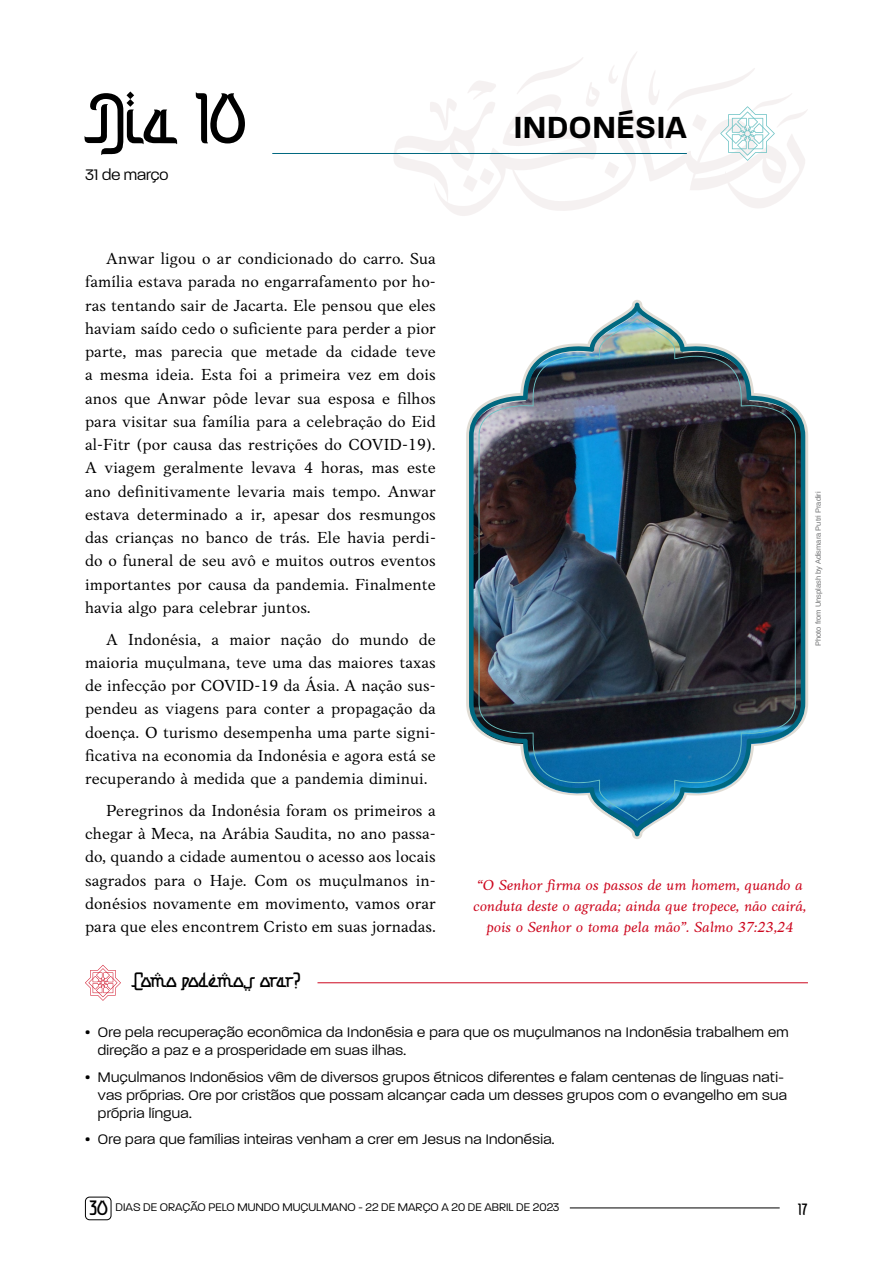
<style>
.page{position:relative;width:893px;height:1263px;background:#fff}
.page>*{position:absolute;margin:0;border:0;box-sizing:border-box;transform-origin:0 0}
.t1{font:72px "Samir";color:#000}
.t2{font:600 33px "Paralucent";color:#000}
.t3{font:21px "Samir";letter-spacing:-.035em;color:#000}
.t4{font:16.5px/23.2px "Anko";letter-spacing:.005em;color:#000;text-align:justify}
.t5{font:300 16.5px "Paralucent";color:#000}
.t6{font:16.5px "Samir";color:#000}
.t7{font:300 15px/18px "Paralucent";letter-spacing:.025em;color:#000}
.t8{font:italic 15px/21px "Anko";color:#cd071e;text-align:center}
.t9{font:300 12px "Paralucent";color:#000}
.t10{font:7.5px "Arimo";color:#707172}
.s1{font-family:"Samir";font-weight:400;font-size:21px}
</style>
<div class="page">
<hr style="left:570px;top:1208px;width:210px;height:1px;background:#000">
<div style="left:85px;top:1197px;width:26px;height:23px;border:1px solid #000;border-radius:4px"></div>
<hr style="left:272px;top:153px;width:415px;height:1px;background:#006880">
<svg style="left:394px;top:52px;width:413px;height:164px"></svg>
<svg style="left:85px;top:965px;width:36px;height:36px"></svg>
<svg style="left:466px;top:300px;width:342px;height:539px"></svg>
<svg style="left:469px;top:303px;width:336px;height:533px"></svg>
<img style="left:479px;top:318px;width:317px;height:503px">
<hr style="left:317px;top:982px;width:491px;height:1px;background:#cd071e">
<h1 class="t1" style="left:85px;top:86px;width:162px">Dia 10</h1>
<p class="t5" style="left:85px;top:165px;width:85px">31 de março</p>
<h2 class="t2" style="left:513px;top:108px;width:175px">INDONÉSIA</h2>
<p class="t4" style="left:85px;top:247px;width:352px;text-indent:21px">Anwar ligou o ar condicionado do carro. Sua família estava parada no engarrafamento por ho&shy;ras tentando sair de Jacarta. Ele pensou que eles haviam saído cedo o suficiente para perder a pior parte, mas parecia que metade da cidade teve a mesma ideia. Esta foi a primeira vez em dois anos que Anwar pôde levar sua esposa e filhos para visitar sua família para a celebração do Eid al-Fitr (por causa das restrições do COVID-19).<br>A viagem geralmente levava 4 horas, mas este ano definitivamente levaria mais tempo. Anwar estava determinado a ir, apesar dos resmungos das crianças no banco de trás. Ele havia perdi&shy;do o funeral de seu avô e muitos outros eventos importantes por causa da pandemia. Finalmente havia algo para celebrar juntos.</p>
<p class="t4" style="left:85px;top:627px;width:352px;text-indent:21px">A Indonésia, a maior nação do mundo de maioria muçulmana, teve uma das maiores taxas de infecção por COVID-19 da Ásia. A nação sus&shy;pendeu as viagens para conter a propagação da doença. O turismo desempenha uma parte signi&shy;ficativa na economia da Indonésia e agora está se recuperando à medida que a pandemia diminui.</p>
<p class="t4" style="left:85px;top:799px;width:352px;text-indent:21px">Peregrinos da Indonésia foram os primeiros a chegar à Meca, na Arábia Saudita, no ano passa&shy;do, quando a cidade aumentou o acesso aos locais sagrados para o Haje. Com os muçulmanos in&shy;donésios novamente em movimento, vamos orar para que eles encontrem Cristo em suas jornadas.</p>
<p class="t10" style="left:813px;top:646px;width:156px;rotate:-90deg">Photo from Unsplash by Adismara Putri Pradiri</p>
<p class="t8" style="left:473px;top:875px;width:334px">“O Senhor firma os passos de um homem, quando a conduta deste o agrada; ainda que tropece, não cairá, pois o Senhor o toma pela mão”. Salmo 37:23,24</p>
<p class="t3" style="left:132px;top:970px;width:170px">Como podemos orar?</p>
<p class="t7" style="left:98px;top:1023px;width:692px;text-indent:-13px">• Ore pela recuperação econômica da Indonésia e para que os muçulmanos na Indonésia trabalhem em direção a paz e a prosperidade em suas ilhas.</p>
<p class="t7" style="left:98px;top:1068px;width:691px;text-indent:-13px">• Muçulmanos Indonésios vêm de diversos grupos étnicos diferentes e falam centenas de línguas nati&shy;vas próprias. Ore por cristãos que possam alcançar cada um desses grupos com o evangelho em sua própria língua.</p>
<p class="t7" style="left:85px;top:1130px;width:470px">• Ore para que famílias inteiras venham a crer em Jesus na Indonésia.</p>
<p class="t9" style="left:90px;top:1200px;width:471px"><span class="s1">30</span> DIAS DE ORAÇÃO PELO MUNDO MUÇULMANO - 22 DE MARÇO A 20 DE ABRIL DE 2023</p>
<p class="t6" style="left:798px;top:1202px;width:11px">17</p>
</div>
